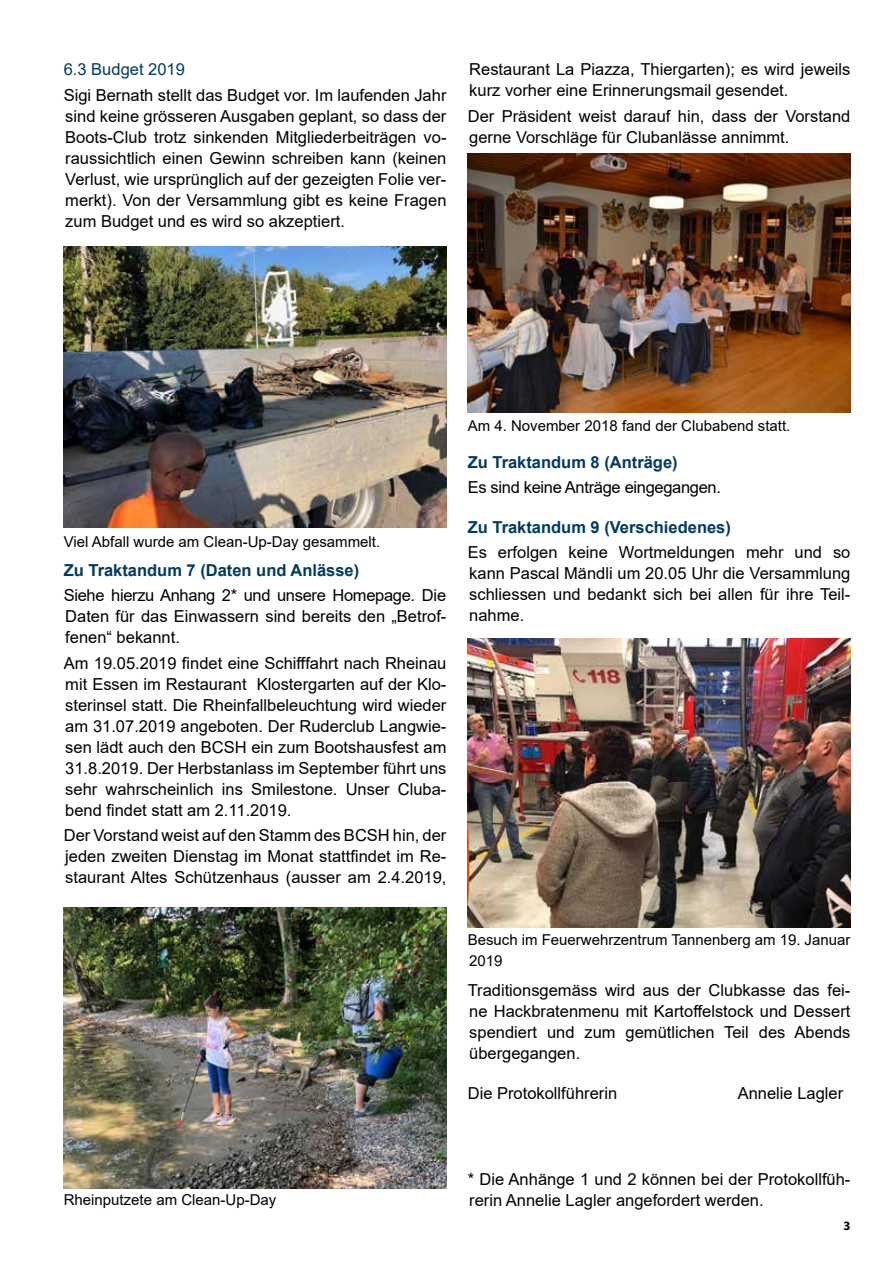
<style>
.page{position:relative;width:893px;height:1263px;background:#fff}
.page>*{position:absolute;margin:0;border:0;box-sizing:border-box;transform-origin:0 0}
.t1{font:16.5px/21px "Arial";color:#000;text-align:justify}
.t2{font:700 16.5px "Arial";color:#003a63}
.t3{font:16.5px "Arial";letter-spacing:-.02em;color:#000}
.t4{font:16.5px "Arial";color:#003a63}
.t5{font:15px/21px "Arial";color:#000}
.t6{font:700 12.75px "Myriad Pro";color:#000}
</style>
<div class="page">
<img style="left:64px;top:247px;width:382px;height:280px">
<img style="left:64px;top:907px;width:382px;height:281px">
<img style="left:468px;top:154px;width:382px;height:258px">
<img style="left:468px;top:638px;width:382px;height:290px">
<p class="t4" style="left:64px;top:58px;width:123px">6.3 Budget 2019</p>
<p class="t1" style="left:64px;top:84px;width:384px">Sigi Bernath stellt das Budget vor. Im laufenden Jahr sind keine grösseren Ausgaben geplant, so dass der Boots-Club trotz sinkenden Mitgliederbeiträgen vo&shy;raussichtlich einen Gewinn schreiben kann (keinen Verlust, wie ursprünglich auf der gezeigten Folie ver&shy;merkt). Von der Versammlung gibt es keine Fragen zum Budget und es wird so akzeptiert.</p>
<p class="t1" style="left:469px;top:59px;width:383px">Restaurant La Piazza, Thiergarten); es wird jeweils kurz vorher eine Erinnerungsmail gesendet.</p>
<p class="t1" style="left:468px;top:105px;width:384px">Der Präsident weist darauf hin, dass der Vorstand gerne Vorschläge für Clubanlässe annimmt.</p>
<p class="t5" style="left:64px;top:531px;width:318px">Viel Abfall wurde am Clean-Up-Day gesammelt.</p>
<p class="t2" style="left:64px;top:559px;width:297px">Zu Traktandum 7 (Daten und Anlässe)</p>
<p class="t1" style="left:64px;top:585px;width:384px">Siehe hierzu Anhang 2* und unsere Homepage. Die Daten für das Einwassern sind bereits den „Betrof&shy;fenen“ bekannt.</p>
<p class="t1" style="left:64px;top:652px;width:384px">Am 19.05.2019 findet eine Schifffahrt nach Rheinau mit Essen im Restaurant Klostergarten auf der Klo&shy;sterinsel statt. Die Rheinfallbeleuchtung wird wieder am 31.07.2019 angeboten. Der Ruderclub Langwie&shy;sen lädt auch den BCSH ein zum Bootshausfest am 31.8.2019. Der Herbstanlass im September führt uns sehr wahrscheinlich ins Smilestone. Unser Cluba&shy;bend findet statt am 2.11.2019.</p>
<p class="t1" style="left:64px;top:824px;width:384px">Der Vorstand weist auf den Stamm des BCSH hin, der jeden zweiten Dienstag im Monat stattfindet im Re&shy;staurant Altes Schützenhaus (ausser am 2.4.2019,</p>
<p class="t5" style="left:468px;top:415px;width:324px">Am 4. November 2018 fand der Clubabend statt.</p>
<p class="t2" style="left:468px;top:450px;width:211px">Zu Traktandum 8 (Anträge)</p>
<p class="t3" style="left:468px;top:476px;width:255px">Es sind keine Anträge eingegangen.</p>
<p class="t2" style="left:468px;top:515px;width:265px">Zu Traktandum 9 (Verschiedenes)</p>
<p class="t1" style="left:468px;top:542px;width:384px">Es erfolgen keine Wortmeldungen mehr und so kann Pascal Mändli um 20.05 Uhr die Versammlung schliessen und bedankt sich bei allen für ihre Teil&shy;nahme.</p>
<p class="t5" style="left:468px;top:929px;width:384px">Besuch im Feuerwehrzentrum Tannenberg am 19. Januar<br>2019</p>
<p class="t1" style="left:468px;top:979px;width:384px">Traditionsgemäss wird aus der Clubkasse das fei&shy;ne Hackbratenmenu mit Kartoffelstock und Dessert spendiert und zum gemütlichen Teil des Abends übergegangen.</p>
<p class="t1" style="left:468px;top:1082px;width:151px">Die Protokollführerin</p>
<p class="t1" style="left:738px;top:1082px;width:107px">Annelie Lagler</p>
<p class="t5" style="left:64px;top:1189px;width:214px">Rheinputzete am Clean-Up-Day</p>
<p class="t1" style="left:468px;top:1168px;width:384px">* Die Anhänge 1 und 2 können bei der Protokollfüh&shy;rerin Annelie Lagler angefordert werden.</p>
<p class="t6" style="left:843px;top:1217px;width:9px">3</p>
</div>
